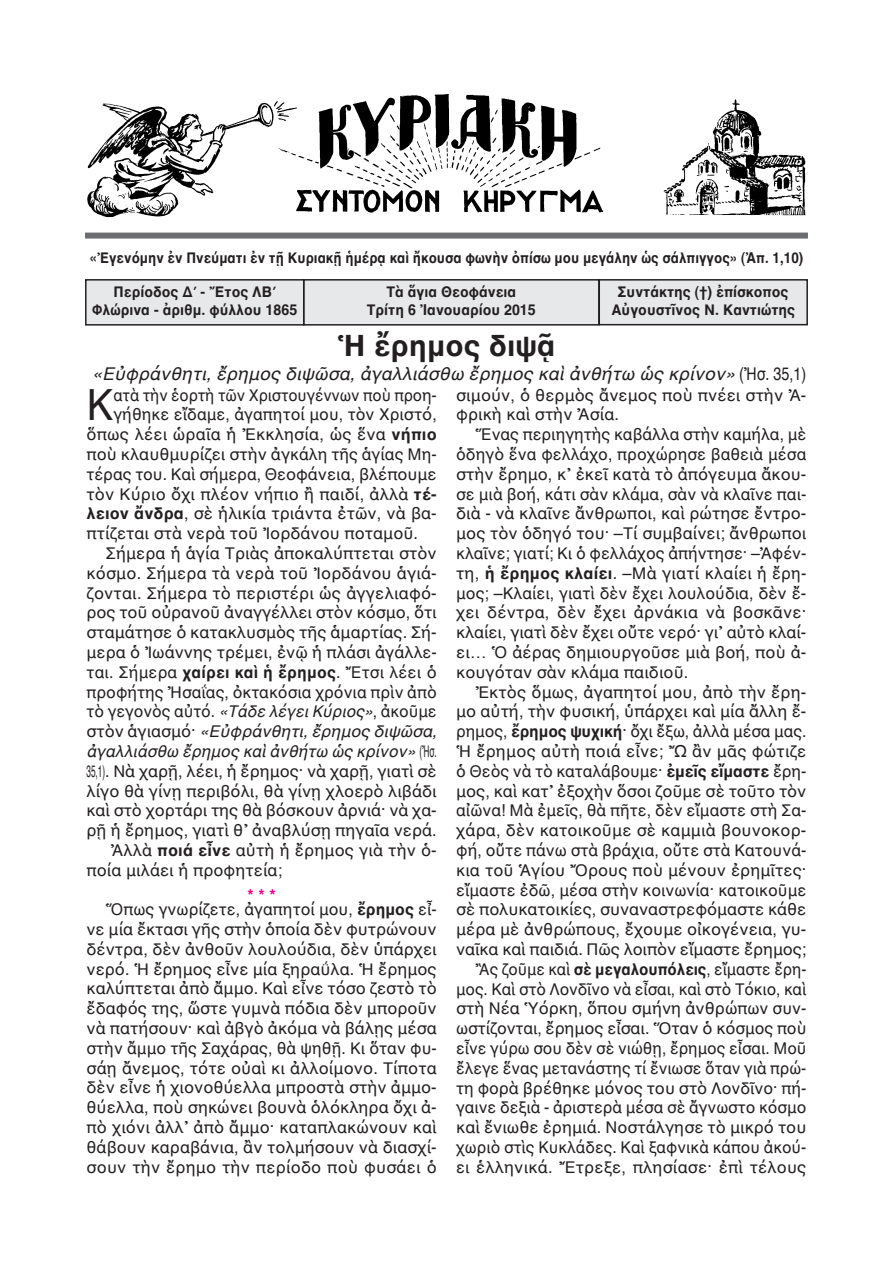
<style>
.page{position:relative;width:893px;height:1263px;background:#fff}
.page>*{position:absolute;margin:0;border:0;box-sizing:border-box;transform-origin:0 0}
.t1{font:43.95px "AL Helvetica";color:#231f20;scale:.92 1}
.t2{font:700 30px "AL Helvetica";color:#231f20}
.t3{font:italic 18px "AL Helvetica";color:#231f20}
.t4{font:16.5px/19.8px "AL Helvetica";color:#231f20}
.t5{font:italic 16.5px "AL Helvetica";color:#231f20}
.t6{font:16.5px "AL Helvetica";color:#231f20;scale:.5 1}
.t7{font:16.5px "AL Helvetica";color:#231f20;scale:.96 1}
.t8{font:16.5px "AL Helvetica";color:#231f20;scale:.92 1}
.t9{font:700 15px/18px "AL Helvetica";color:#231f20;text-align:center;scale:.95 1}
.t10{font:700 15px "AL Helvetica";color:#231f20;scale:.9 1}
.s1{font-style:normal}
.s2{font-weight:700}
.s3{font-style:italic}
.s4{font-weight:700;color:#ed028c}
</style>
<div class="page">
<div style="left:304px;top:280px;width:295px;height:45px;background:#e7e8e9"></div>
<div style="left:303px;top:279px;width:297px;height:47px;border:2px solid #231f20"></div>
<div style="left:87px;top:281px;width:216px;height:43px;background:#e7e8e9"></div>
<div style="left:85px;top:279px;width:219px;height:47px;border:2px solid #231f20"></div>
<div style="left:600px;top:281px;width:206px;height:43px;background:#e7e8e9"></div>
<div style="left:598px;top:279px;width:210px;height:46px;border:2px solid #231f20"></div>
<div style="left:85px;top:233px;width:723px;height:6px;background:#6c6d70"></div>
<img style="left:87px;top:94px;width:719px;height:124px">
<p class="t10" style="left:90px;top:249px;width:794px">«Ἐγενόμην ἐν Πνεύματι ἐν τῇ Κυριακῇ ἡμέρᾳ καὶ ἤκουσα φωνὴν ὀπίσω μου μεγάλην ὡς σάλπιγγος» (Ἀπ. 1,10)</p>
<p class="t9" style="left:92px;top:283px;width:217px">Περίοδος Δ΄ - Ἔτος ΛΒ΄<br>Φλώρινα - ἀριθμ. φύλλου 1865</p>
<p class="t9" style="left:611px;top:283px;width:195px">Συντάκτης (†) ἐπίσκοπος<br>Αὐγουστῖνος Ν. Καντιώτης</p>
<h2 class="t2" style="left:337px;top:327px;width:220px">Ἡ ἔρημος διψᾷ</h2>
<p class="t3" style="left:92px;top:363px;width:716px">«Εὐφράνθητι, ἔρημος διψῶσα, ἀγαλλιάσθω ἔρημος καὶ ἀνθήτω ὡς κρίνον» <span class="s1">(Ἠσ. 35,1)</span></p>
<p class="t9" style="left:367px;top:283px;width:179px">Τὰ ἅγια Θεοφάνεια<br>Τρίτη 6 Ἰανουαρίου 2015</p>
<h1 class="t1" style="left:87px;top:379px;width:31px">Κ</h1>
<p class="t8" style="left:114px;top:385px;width:353px">ατὰ τὴν ἑορτὴ τῶν Χριστουγέννων ποὺ προη-</p>
<p class="t4" style="left:113px;top:404px;width:325px">γήθηκε εἴδαμε, ἀγαπητοί μου, τὸν Χριστό,</p>
<p class="t4" style="left:87px;top:424px;width:352px">ὅπως λέει ὡραῖα ἡ Ἐκκλησία, ὡς ἕνα <span class="s2">νήπιο</span></p>
<p class="t4" style="left:87px;top:444px;width:352px">ποὺ κλαυθμυρίζει στὴν ἀγκάλη τῆς ἁγίας Μη-</p>
<p class="t4" style="left:87px;top:464px;width:352px">τέρας του. Καὶ σήμερα, Θεοφάνεια, βλέπουμε</p>
<p class="t4" style="left:87px;top:484px;width:352px">τὸν Κύριο ὄχι πλέον νήπιο ἢ παιδί, ἀλλὰ <span class="s2">τέ-</span></p>
<p class="t4" style="left:87px;top:503px;width:352px"><span class="s2">λειον ἄνδρα</span>, σὲ ἡλικία τριάντα ἐτῶν, νὰ βα-</p>
<p class="t4" style="left:87px;top:523px;width:333px">πτίζεται στὰ νερὰ τοῦ Ἰορδάνου ποταμοῦ.</p>
<p class="t4" style="left:106px;top:543px;width:332px">Σήμερα ἡ ἁγία Τριὰς ἀποκαλύπτεται στὸν</p>
<p class="t4" style="left:87px;top:563px;width:352px">κόσμο. Σήμερα τὰ νερὰ τοῦ Ἰορδάνου ἁγιά-</p>
<p class="t4" style="left:87px;top:583px;width:352px">ζονται. Σήμερα τὸ περιστέρι ὡς ἀγγελιαφό-</p>
<p class="t4" style="left:87px;top:602px;width:352px">ρος τοῦ οὐρανοῦ ἀναγγέλλει στὸν κόσμο, ὅτι</p>
<p class="t4" style="left:87px;top:622px;width:352px">σταμάτησε ὁ κατακλυσμὸς τῆς ἁμαρτίας. Σή-</p>
<p class="t4" style="left:87px;top:642px;width:352px">μερα ὁ Ἰωάννης τρέμει, ἐνῷ ἡ πλάσι ἀγάλλε-</p>
<p class="t4" style="left:87px;top:662px;width:352px">ται. Σήμερα <span class="s2">χαίρει καὶ ἡ ἔρημος</span>. Ἔτσι λέει ὁ</p>
<p class="t4" style="left:87px;top:682px;width:352px">προφήτης Ἠσαΐας, ὀκτακόσια χρόνια πρὶν ἀπὸ</p>
<p class="t7" style="left:87px;top:702px;width:366px">τὸ γεγονὸς αὐτό. <span class="s3">«Τάδε λέγει Κύριος»</span>, ἀκοῦμε</p>
<p class="t5" style="left:87px;top:721px;width:352px"><span class="s1">στὸν ἁγιασμό·</span> «Εὐφράνθητι, ἔρημος διψῶσα,</p>
<p class="t5" style="left:87px;top:741px;width:352px">ἀγαλλιάσθω ἔρημος καὶ ἀνθήτω ὡς κρίνον» <span class="s1">(Ἠσ.</span></p>
<p class="t6" style="left:87px;top:761px;width:702px">35,1). Νὰ χαρῇ, λέει, ἡ ἔρημος· νὰ χαρῇ, γιατὶ σὲ</p>
<p class="t4" style="left:87px;top:781px;width:352px">λίγο θὰ γίνῃ περιβόλι, θὰ γίνῃ χλοερὸ λιβάδι</p>
<p class="t4" style="left:87px;top:800px;width:352px">καὶ στὸ χορτάρι της θὰ βόσκουν ἀρνιά· νὰ χα-</p>
<p class="t4" style="left:87px;top:820px;width:352px">ρῇ ἡ ἔρημος, γιατὶ θ᾽ ἀναβλύσῃ πηγαῖα νερά.</p>
<p class="t4" style="left:111px;top:840px;width:327px">Ἀλλὰ <span class="s2">ποιά εἶνε</span> αὐτὴ ἡ ἔρημος γιὰ τὴν ὁ-</p>
<p class="t4" style="left:87px;top:860px;width:197px">ποία μιλάει ἡ προφητεία;</p>
<p class="t4" style="left:106px;top:887px;width:332px;line-height:14.4px;text-indent:142px"><span class="s4">***<br></span>Ὅπως γνωρίζετε, ἀγαπητοί μου, <span class="s2">ἔρημος</span> εἶ-</p>
<p class="t4" style="left:87px;top:919px;width:352px;text-align:justify">νε μία ἔκτασι γῆς στὴν ὁποία δὲν φυτρώνουν δέντρα, δὲν ἀνθοῦν λουλούδια, δὲν ὑπάρχει νερό. Ἡ ἔρημος εἶνε μία ξηραΰλα. Ἡ ἔρημος καλύπτεται ἀπὸ ἄμμο. Καὶ εἶνε τόσο ζεστὸ τὸ ἔδαφός της, ὥστε γυμνὰ πόδια δὲν μποροῦν νὰ πατήσουν· καὶ ἀβγὸ ἀκόμα νὰ βάλῃς μέσα στὴν ἄμμο τῆς Σαχάρας, θὰ ψηθῇ. Κι ὅταν φυ&shy;σάῃ ἄνεμος, τότε οὐαὶ κι ἀλλοίμονο. Τίποτα δὲν εἶνε ἡ χιονοθύελλα μπροστὰ στὴν ἀμμο&shy;θύελλα, ποὺ σηκώνει βουνὰ ὁλόκληρα ὄχι ἀ&shy;πὸ χιόνι ἀλλ᾽ ἀπὸ ἄμμο· καταπλακώνουν καὶ θάβουν καραβάνια, ἂν τολμήσουν νὰ διασχί&shy;σουν τὴν ἔρημο τὴν περίοδο ποὺ φυσάει ὁ</p>
<p class="t4" style="left:456px;top:385px;width:352px">σιμούν, ὁ θερμὸς ἄνεμος ποὺ πνέει στὴν Ἀ&shy;φρικὴ καὶ στὴν Ἀσία.</p>
<p class="t4" style="left:456px;top:424px;width:352px;text-align:justify;text-indent:19px">Ἕνας περιηγητὴς καβάλλα στὴν καμήλα, μὲ ὁδηγὸ ἕνα φελλάχο, προχώρησε βαθειὰ μέσα στὴν ἔρημο, κ᾽ ἐκεῖ κατὰ τὸ ἀπόγευμα ἄκου&shy;σε μιὰ βοή, κάτι σὰν κλάμα, σὰν νὰ κλαῖνε παι&shy;διὰ - νὰ κλαῖνε ἄνθρωποι, καὶ ρώτησε ἔντρο&shy;μος τὸν ὁδηγό του· –Τί συμβαίνει; ἄνθρωποι κλαῖνε; γιατί; Κι ὁ φελλάχος ἀπήντησε· –Ἀφέν&shy;τη, <span class="s2">ἡ ἔρημος κλαίει</span>. –Μὰ γιατί κλαίει ἡ ἔρη&shy;μος; –Κλαίει, γιατὶ δὲν ἔχει λουλούδια, δὲν ἔ&shy;χει δέντρα, δὲν ἔχει ἀρνάκια νὰ βοσκᾶνε· κλαίει, γιατὶ δὲν ἔχει οὔτε νερό· γι᾿ αὐτὸ κλαί&shy;ει… Ὁ ἀέρας δημιουργοῦσε μιὰ βοή, ποὺ ἀ&shy;κουγόταν σὰν κλάμα παιδιοῦ.</p>
<p class="t4" style="left:456px;top:682px;width:352px;text-align:right">Ἐκτὸς ὅμως, ἀγαπητοί μου, ἀπὸ τὴν ἔρη&shy;μο αὐτή, τὴν φυσική, ὑπάρχει καὶ μία ἄλλη ἔ&shy;ρημος, <span class="s2">ἔρημος ψυχική</span>· ὄχι ἔξω, ἀλλὰ μέσα μας.<br>Ἡ ἔρημος αὐτὴ ποιά εἶνε; Ὤ ἂν μᾶς φώτιζε ὁ Θεὸς νὰ τὸ καταλάβουμε· <span class="s2">ἐμεῖς εἴμαστε</span> ἔρη&shy;μος, καὶ κατ᾿ ἐξοχὴν ὅσοι ζοῦμε σὲ τοῦτο τὸν αἰῶνα! Μὰ ἐμεῖς, θὰ πῆτε, δὲν εἴμαστε στὴ Σα&shy;χάρα, δὲν κατοικοῦμε σὲ καμμιὰ βουνοκορ&shy;φή, οὔτε πάνω στὰ βράχια, οὔτε στὰ Κατουνά&shy;κια τοῦ Ἁγίου Ὄρους ποὺ μένουν ἐρημῖτες· εἴμαστε ἐδῶ, μέσα στὴν κοινωνία· κατοικοῦμε σὲ πολυκατοικίες, συναναστρεφόμαστε κάθε μέρα μὲ ἀνθρώπους, ἔχουμε οἰκογένεια, γυ&shy;ναῖκα καὶ παιδιά. Πῶς λοιπὸν εἴμαστε ἔρημος; Ἂς ζοῦμε καὶ <span class="s2">σὲ μεγαλουπόλεις</span>, εἴμαστε ἔρη&shy;μος. Καὶ στὸ Λονδῖνο νὰ εἶσαι, καὶ στὸ Τόκιο, καὶ στὴ Νέα Ὑόρκη, ὅπου σμήνη ἀνθρώπων συν&shy;ωστίζονται, ἔρημος εἶσαι. Ὅταν ὁ κόσμος ποὺ εἶνε γύρω σου δὲν σὲ νιώθῃ, ἔρημος εἶσαι. Μοῦ ἔλεγε ἕνας μετανάστης τί ἔνιωσε ὅταν γιὰ πρώ&shy;τη φορὰ βρέθηκε μόνος του στὸ Λονδῖνο· πή&shy;γαινε δεξιὰ - ἀριστερὰ μέσα σὲ ἄγνωστο κόσμο καὶ ἔνιωθε ἐρημιά. Νοστάλγησε τὸ μικρό του χωριὸ στὶς Κυκλάδες. Καὶ ξαφνικὰ κάπου ἀκού&shy;ει ἑλληνικά. Ἔτρεξε, πλησίασε· ἐπὶ τέλους</p>
</div>
